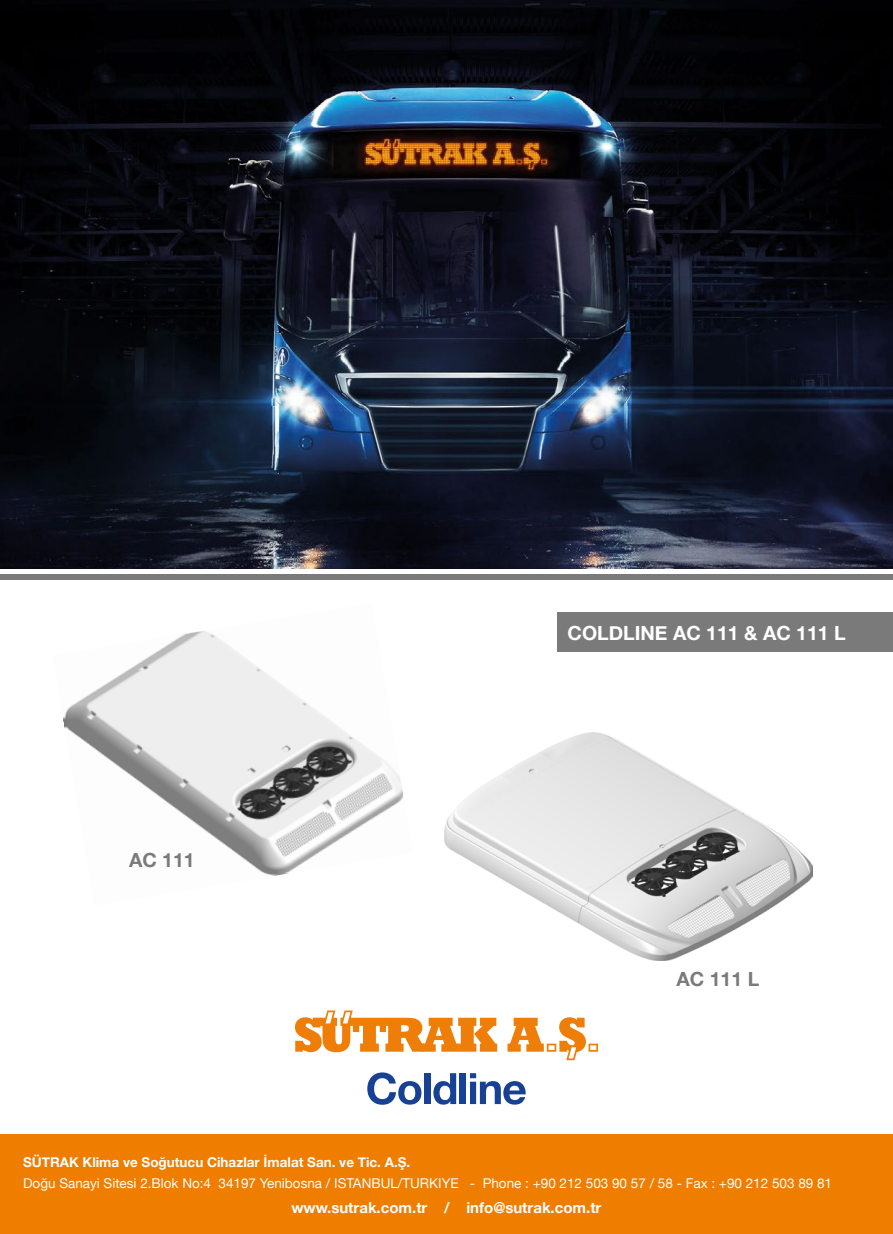
<style>
.page{position:relative;width:893px;height:1234px;background:#fff}
.page>*{position:absolute;margin:0;border:0;box-sizing:border-box;transform-origin:0 0}
.t1{font:700 19.5px "Helvetica Neue";color:#fff}
.t2{font:700 19.5px "Helvetica Neue";color:#7a7a7a}
.t3{font:700 15px "Helvetica Neue";color:#fff}
.t4{font:13.5px "Helvetica Neue";color:#fff}
.t5{font:700 13.5px "Helvetica Neue";color:#fff}
</style>
<div class="page">
<img style="left:63px;top:631px;width:340px;height:245px">
<div style="left:0;top:1134px;width:893px;height:99px;background:#ef7d00"></div>
<svg style="left:295px;top:1010px;width:202px;height:41px"></svg>
<svg style="left:507px;top:1017px;width:91px;height:42px"></svg>
<svg style="left:367px;top:1072px;width:54px;height:32px"></svg>
<div style="left:424px;top:1072px;width:7px;height:31px;background:#164194"></div>
<svg style="left:433px;top:1073px;width:23px;height:31px"></svg>
<div style="left:460px;top:1072px;width:6px;height:31px;background:#164194"></div>
<svg style="left:470px;top:1073px;width:56px;height:31px"></svg>
<img style="left:0;top:0;width:893px;height:568px">
<div style="left:557px;top:611px;width:336px;height:40px;background:#7a7a7a"></div>
<div style="left:0;top:574px;width:893px;height:6px;background:#7a7a7a"></div>
<img style="left:445px;top:732px;width:368px;height:228px">
<h1 class="t2" style="left:129px;top:844px;width:67px">AC 111</h1>
<h1 class="t1" style="left:568px;top:617px;width:280px">COLDLINE AC 111 &amp; AC 111 L</h1>
<h1 class="t2" style="left:677px;top:963px;width:84px">AC 111 L</h1>
<p class="t5" style="left:23px;top:1150px;width:389px">SÜTRAK Klima ve Soğutucu Cihazlar İmalat San. ve Tic. A.Ş.</p>
<p class="t4" style="left:23px;top:1172px;width:810px">Doğu Sanayi Sitesi 2.Blok No:4 34197 Yenibosna / ISTANBUL/TURKIYE - Phone : +90 212 503 90 57 / 58 - Fax : +90 212 503 89 81</p>
<p class="t3" style="left:291px;top:1195px;width:312px">www.sutrak.com.tr / info@sutrak.com.tr</p>
</div>
